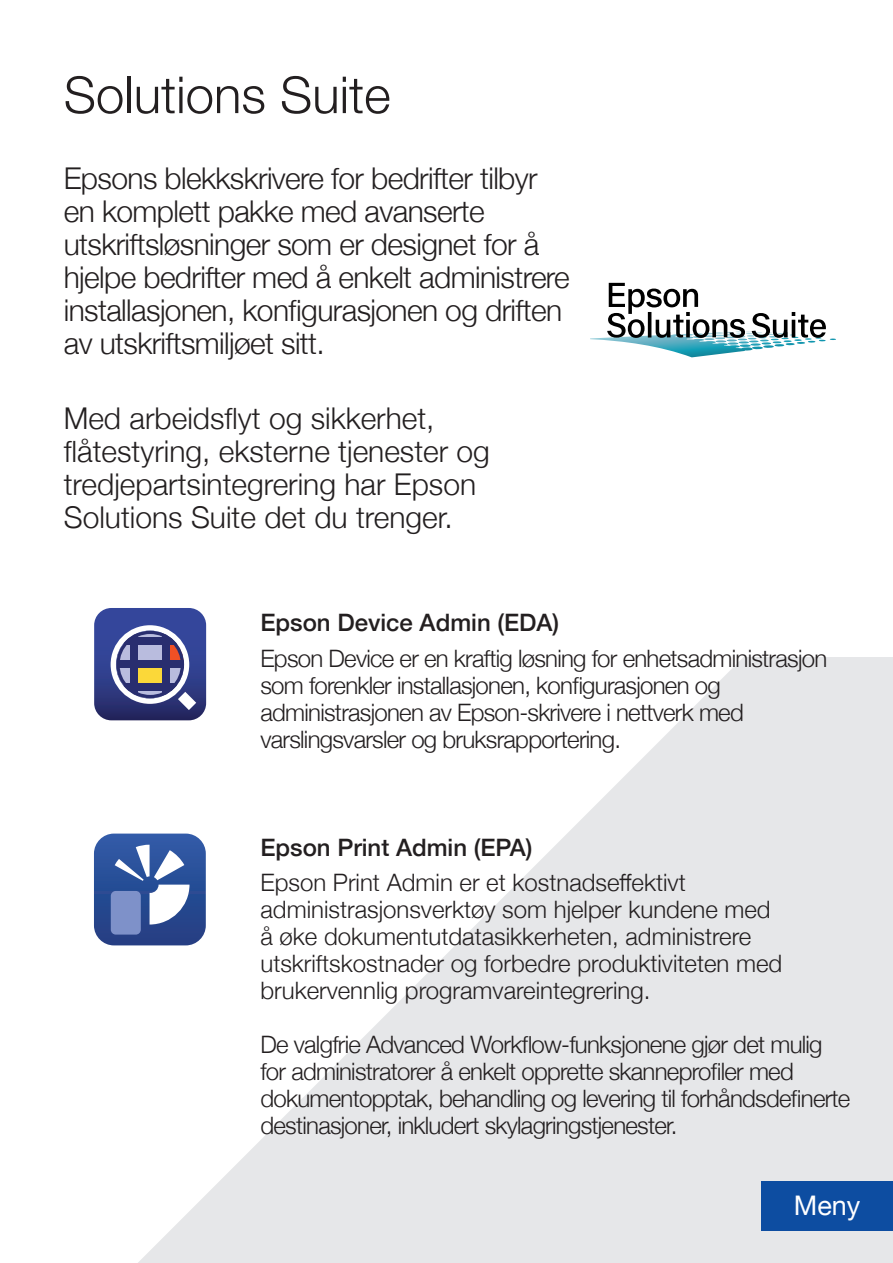
<style>
.page{position:relative;width:893px;height:1263px;background:#fff}
.page>*{position:absolute;margin:0;border:0;box-sizing:border-box;transform-origin:0 0}
.t1{font:300 51px "Helvetica Neue";color:#231f20}
.t2{font:300 30px/33px "Helvetica Neue";letter-spacing:-.02em;color:#231f20}
.t3{font:300 30px/33px "Helvetica Neue";color:#231f20}
.t4{font:27px "Helvetica Neue";color:#fff}
.t5{font:300 24px/27px "Helvetica Neue";letter-spacing:-.03em;color:#231f20}
.t6{font:300 24px/27px "Helvetica Neue";color:#231f20}
.t7{font:500 24px "Helvetica Neue";color:#231f20}
</style>
<div class="page">
<svg style="left:108px;top:657px;width:785px;height:606px;fill:#e6e7e9"></svg>
<svg style="left:94px;top:833px;width:112px;height:112px"></svg>
<svg style="left:94px;top:608px;width:112px;height:112px;background:#5a6095"></svg>
<svg style="left:590px;top:283px;width:246px;height:74px"></svg>
<div style="left:761px;top:1181px;width:132px;height:50px;background:#0d4da1"></div>
<p class="t1" style="left:64px;top:54px;width:328px">Solutions Suite</p>
<p class="t2" style="left:64px;top:159px;width:508px">Epsons blekkskrivere for bedrifter tilbyr en komplett pakke med avanserte utskriftsløsninger som er designet for å hjelpe bedrifter med å enkelt administrere installasjonen, konfigurasjonen og driften av utskriftsmiljøet sitt.</p>
<p class="t3" style="left:64px;top:400px;width:428px">Med arbeidsflyt og sikkerhet, flåtestyring, eksterne tjenester og tredjepartsintegrering har Epson Solutions Suite det du trenger.</p>
<p class="t7" style="left:260px;top:603px;width:300px">Epson Device Admin (EDA)</p>
<p class="t5" style="left:260px;top:643px;width:568px">Epson Device er en kraftig løsning for enhetsadministrasjon som forenkler installasjonen, konfigurasjonen og administrasjonen av Epson-skrivere i nettverk med varslingsvarsler og bruksrapportering.</p>
<p class="t7" style="left:260px;top:828px;width:274px">Epson Print Admin (EPA)</p>
<p class="t6" style="left:260px;top:868px;width:523px">Epson Print Admin er et kostnadseffektivt administrasjonsverktøy som hjelper kundene med å øke dokumentutdatasikkerheten, administrere utskriftskostnader og forbedre produktiviteten med brukervennlig programvareintegrering.</p>
<p class="t5" style="left:260px;top:1030px;width:591px">De valgfrie Advanced Workflow-funksjonene gjør det mulig for administratorer å enkelt opprette skanneprofiler med dokumentopptak, behandling og levering til forhåndsdefinerte destinasjoner, inkludert skylagringstjenester.</p>
<p class="t4" style="left:794px;top:1186px;width:68px">Meny</p>
</div>
